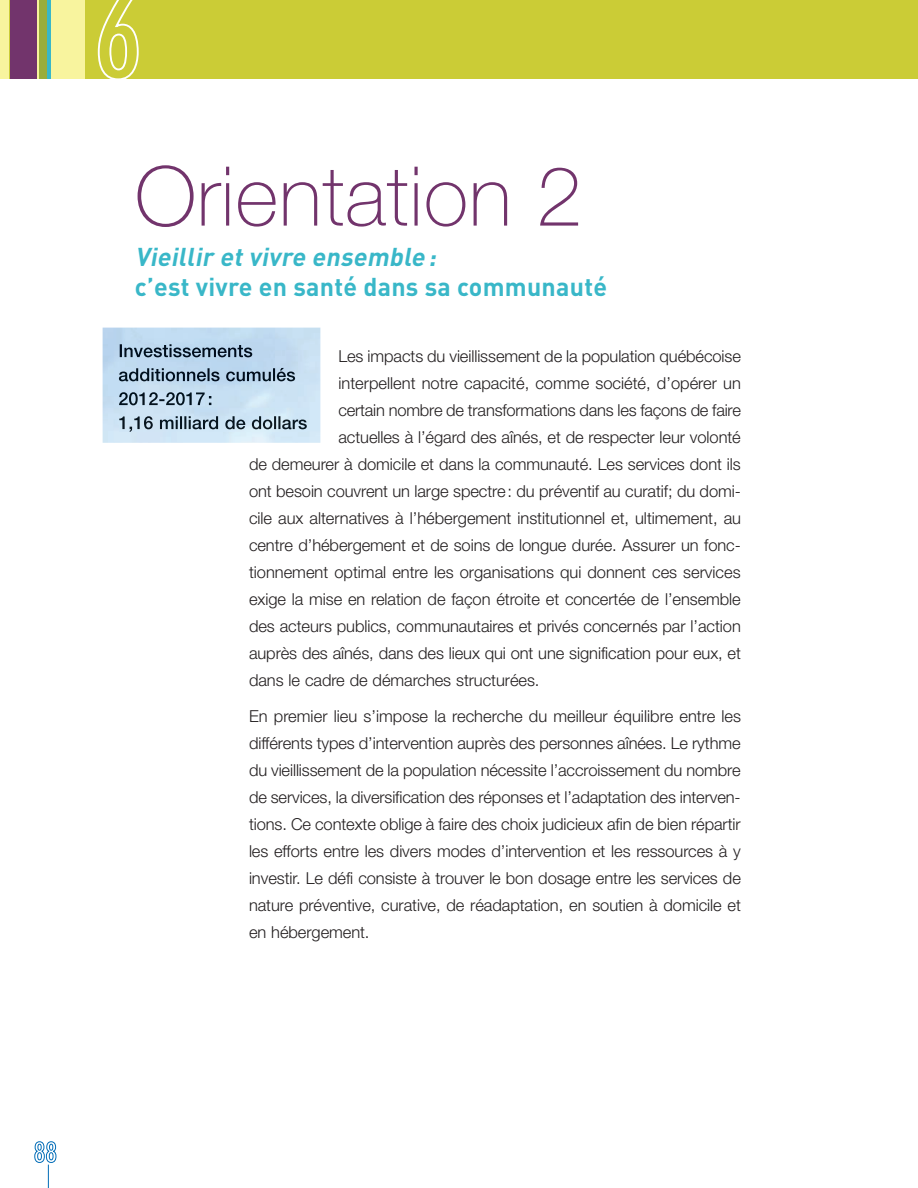
<style>
.page{position:relative;width:918px;height:1188px;background:#fff}
.page>*{position:absolute;margin:0;border:0;box-sizing:border-box;transform-origin:0 0}
.t1{font:100 82.5px "Helvetica Neue";letter-spacing:.01em;color:#72346c}
.t2{font:700 25.5px "DIN";letter-spacing:.01em;color:#39b7c8}
.t3{font:italic 700 25.5px "DIN";color:#39b7c8}
.t4{font:300 16.5px/27px "Helvetica Neue";letter-spacing:-.005em;color:#231f20;text-align:justify}
</style>
<div class="page">
<div style="left:0;top:0;width:918px;height:79px;background:#cbcc36"></div>
<div style="left:0;top:0;width:8px;height:79px;background:#f8f49e"></div>
<div style="left:10px;top:0;width:27px;height:79px;background:#72346c"></div>
<hr style="left:37px;top:0;width:2px;height:79px;background:#f8f49e">
<div style="left:39px;top:0;width:12px;height:79px;background:#9aad3b"></div>
<hr style="left:47px;top:0;width:4px;height:79px;background:#39b7c8">
<div style="left:51px;top:0;width:34px;height:79px;background:#f8f49e"></div>
<svg style="left:34px;top:1141px;width:23px;height:47px"></svg>
<svg style="left:97px;top:0;width:42px;height:79px"></svg>
<img style="left:103px;top:328px;width:217px;height:115px">
<img style="left:120px;top:344px;width:133px;height:13px">
<img style="left:119px;top:368px;width:177px;height:13px">
<img style="left:119px;top:392px;width:86px;height:13px">
<svg style="left:209px;top:396px;width:4px;height:9px"></svg>
<img style="left:119px;top:416px;width:188px;height:16px">
<h1 class="t1" style="left:135px;top:149px;width:449px">Orientation 2</h1>
<h2 class="t3" style="left:135px;top:240px;width:308px">vieillir etvivre ensemble :</h2>
<h2 class="t2" style="left:135px;top:270px;width:474px">c’est vivre en santé dans sa communauté</h2>
<p class="t4" style="left:338px;top:343px;width:404px">Les impacts du vieillissement de la population québécoise</p>
<p class="t4" style="left:338px;top:370px;width:404px">interpellent notre capacité, comme société, d’opérer un</p>
<p class="t4" style="left:338px;top:396px;width:404px">certain nombre de transformations dans les façons de faire</p>
<p class="t4" style="left:338px;top:423px;width:404px">actuelles à l’égard des aînés, et de respecter leur volonté</p>
<p class="t4" style="left:249px;top:450px;width:493px">de demeurer à domicile et dans la communauté. Les services dont ils</p>
<p class="t4" style="left:249px;top:477px;width:493px">ont besoin couvrent un large spectre: du préventif au curatif; du domi-</p>
<p class="t4" style="left:249px;top:504px;width:494px">cile aux alternatives à l’hébergement institutionnel et, ultimement, au</p>
<p class="t4" style="left:249px;top:531px;width:493px">centre d’hébergement et de soins de longue durée. Assurer un fonc-</p>
<p class="t4" style="left:249px;top:558px;width:493px">tionnement optimal entre les organisations qui donnent ces services</p>
<p class="t4" style="left:249px;top:585px;width:493px">exige la mise en relation de façon étroite et concertée de l’ensemble</p>
<p class="t4" style="left:249px;top:612px;width:493px">des acteurs publics, communautaires et privés concernés par l’action</p>
<p class="t4" style="left:249px;top:639px;width:493px">auprès des aînés, dans des lieux qui ont une signification pour eux, et</p>
<p class="t4" style="left:249px;top:666px;width:292px">dans le cadre de démarches structurées.</p>
<p class="t4" style="left:249px;top:702px;width:494px">En premier lieu s’impose la recherche du meilleur équilibre entre les différents types d’intervention auprès des personnes aînées. Le rythme du vieillissement de la population nécessite l’accroissement du nombre de services, la diversification des réponses et l’adaptation des interven&shy;tions. Ce contexte oblige à faire des choix judicieux afin de bien répartir les efforts entre les divers modes d’intervention et les ressources à y investir. Le défi consiste à trouver le bon dosage entre les services de nature préventive, curative, de réadaptation, en soutien à domicile et en hébergement.</p>
</div>
